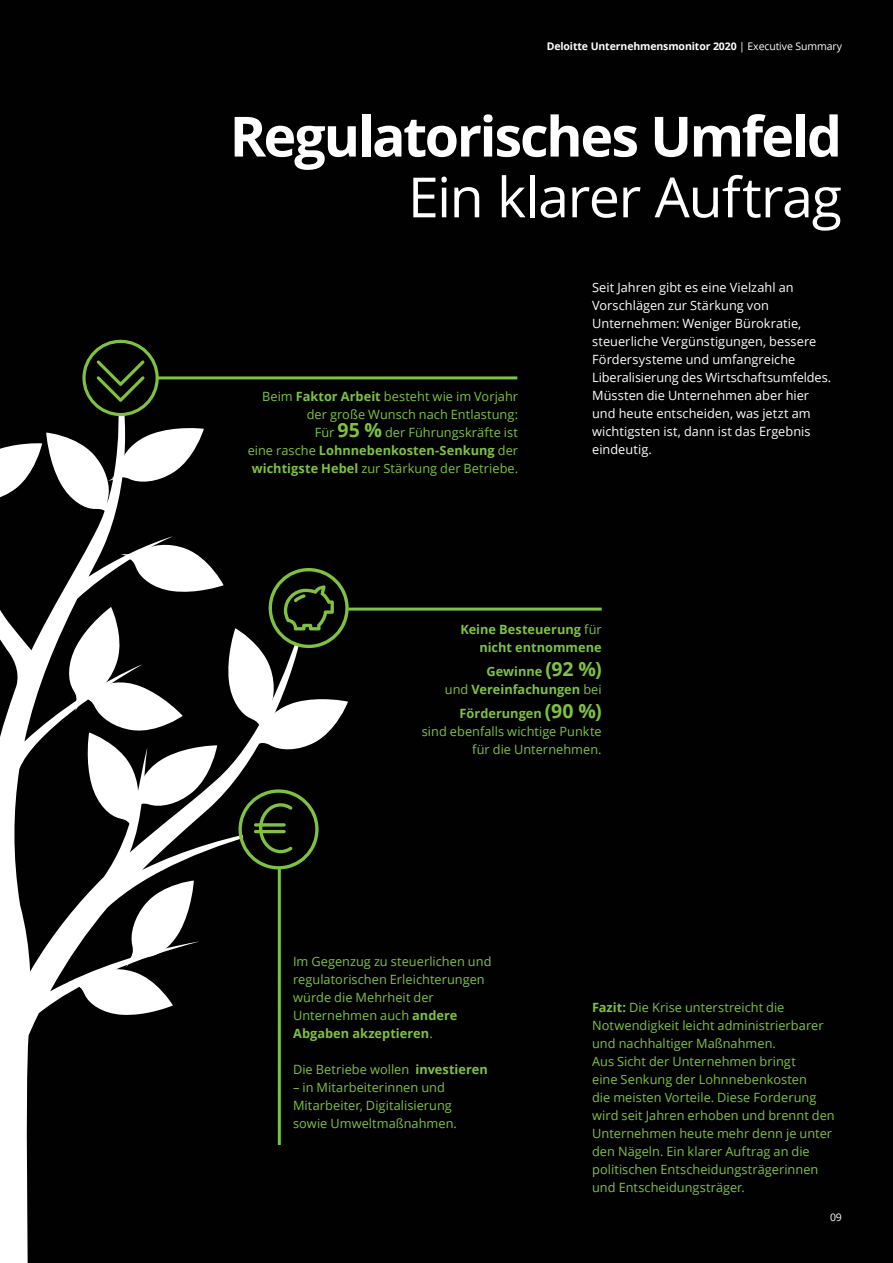
<style>
.page{position:relative;width:893px;height:1263px;background:#010101}
.page>*{position:absolute;margin:0;border:0;box-sizing:border-box;transform-origin:0 0}
.Story_heading_light{font:700 55.5px "Open Sans";letter-spacing:-.04em;color:#fff}
.Story_heading_light-2{font:55.5px "Open Sans";letter-spacing:-.025em;color:#fff}
.Body_copy__white_8_5{font:12.75px/18px "Open Sans";letter-spacing:.005em;color:#7fc241}
.Body_copy__white_8_5-2{font:12.75px/18px "Open Sans";letter-spacing:.005em;color:#fff}
.Body_copy__white_8_5-3{font:700 12.75px/18px "Open Sans";letter-spacing:.005em;color:#7fc241;text-align:right}
.Brochure_title___Rig{font:700 10.5px "Open Sans";letter-spacing:-.01em;color:#fff}
.Folio_Right_pg__7_9{font:10.5px "Open Sans";color:#fff}
.s1{font-weight:400}
.s2{font-weight:700}
.s3{font-weight:700;font-size:19.5px}
.s4{font-size:19.5px}
</style>
<div class="page">
<svg style="left:0;top:379px;width:307px;height:884px"></svg>
<hr style="left:154px;top:376px;width:363px;height:3px;background:#7fc241">
<svg style="left:82px;top:340px;width:77px;height:76px"></svg>
<hr style="left:278px;top:867px;width:3px;height:278px;background:#7fc241">
<hr style="left:348px;top:608px;width:254px;height:3px;background:#7fc241">
<svg style="left:0;top:543px;width:349px;height:599px"></svg>
<p class="Brochure_title___Rig" style="left:547px;top:38px;width:297px">Deloitte Unternehmensmonitor 2020 <span class="s1">| Executive Summary</span></p>
<p class="Story_heading_light" style="left:230px;top:97px;width:614px">Regulatorisches Umfeld</p>
<p class="Story_heading_light-2" style="left:408px;top:159px;width:436px">Ein klarer Auftrag</p>
<p class="Body_copy__white_8_5" style="left:248px;top:387px;width:272px;text-align:right">Beim <span class="s2">Faktor Arbeit</span> besteht wie im Vorjahr der große Wunsch nach Entlastung:<br>Für <span class="s3">95 %</span> der Führungskräfte ist<br>eine rasche <span class="s2">Lohnnebenkosten-Senkung</span> der <span class="s2">wichtigste Hebel</span> zur Stärkung der Betriebe.</p>
<p class="Body_copy__white_8_5-2" style="left:592px;top:278px;width:241px">Seit Jahren gibt es eine Vielzahl an Vorschlägen zur Stärkung von Unternehmen: Weniger Bürokratie, steuerliche Vergünstigungen, bessere Fördersysteme und umfangreiche Liberalisierung des Wirtschaftsumfeldes.<br>Müssten die Unternehmen aber hier und heute entscheiden, was jetzt am wichtigsten ist, dann ist das Ergebnis eindeutig.</p>
<p class="Body_copy__white_8_5-3" style="left:460px;top:620px;width:143px">Keine Besteuerung <span class="s1">für </span>nicht entnommene</p>
<p class="Body_copy__white_8_5-3" style="left:445px;top:662px;width:158px">Gewinne <span class="s4">(92 %)<br></span><span class="s1">und</span> Vereinfachungen <span class="s1">bei</span></p>
<p class="Body_copy__white_8_5" style="left:422px;top:704px;width:181px;text-align:right"><span class="s2">Förderungen</span> <span class="s3">(90 %)<br></span>sind ebenfalls wichtige Punkte für die Unternehmen.</p>
<p class="Body_copy__white_8_5" style="left:293px;top:952px;width:200px">Im Gegenzug zu steuerlichen und regulatorischen Erleichterungen würde die Mehrheit der<br>Unternehmen auch <span class="s2">andere<br>Abgaben akzeptieren</span>.</p>
<p class="Body_copy__white_8_5" style="left:293px;top:1060px;width:196px">Die Betriebe wollen <span class="s2">investieren</span></p>
<p class="Body_copy__white_8_5" style="left:293px;top:1078px;width:165px">– in Mitarbeiterinnen und<br>Mitarbeiter, Digitalisierung sowie Umweltmaßnahmen.</p>
<p class="Body_copy__white_8_5" style="left:592px;top:998px;width:244px"><span class="s2">Fazit:</span> Die Krise unterstreicht die Notwendigkeit leicht administrierbarer und nachhaltiger Maßnahmen.<br>Aus Sicht der Unternehmen bringt<br>eine Senkung der Lohnnebenkosten<br>die meisten Vorteile. Diese Forderung wird seit Jahren erhoben und brennt den Unternehmen heute mehr denn je unter den Nägeln. Ein klarer Auftrag an die politischen Entscheidungsträgerinnen und Entscheidungsträger.</p>
<p class="Folio_Right_pg__7_9" style="left:830px;top:1210px;width:13px">09</p>
</div>
